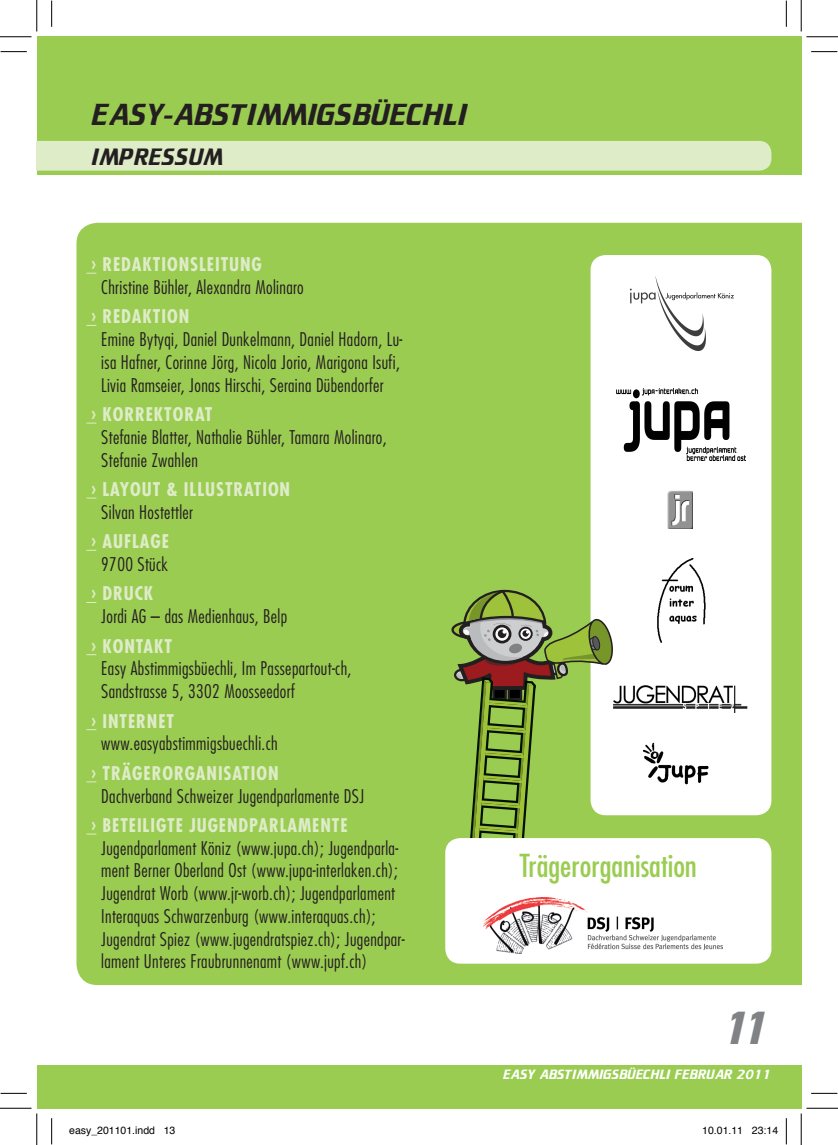
<style>
.page{position:relative;width:838px;height:1145px;background:#fff}
.page>*{position:absolute;margin:0;border:0;box-sizing:border-box;transform-origin:0 0}
.t1{font:49px "Biathlon";color:#808285}
.t2{font:31.5px "Biathlon";letter-spacing:.02em;color:#231f20}
.t3{font:condensed 30.8px "Futura Std";color:#9bcc52}
.t4{font:24.5px "Biathlon";letter-spacing:.02em;color:#231f20}
.t5{font:300 condensed 18.38px/22.8px "Futura Std";letter-spacing:.02em;color:#231f20}
.t6{font:700 condensed 18.38px "Futura Std";letter-spacing:.05em;color:#deecc8}
.t7{font:14px "Biathlon";letter-spacing:.02em;color:#fff}
.t8{font:10.5px "Helvetica";color:#000}
</style>
<div class="page">
<div style="left:37px;top:37px;width:764px;height:138px;background:#9bcc52"></div>
<div style="left:37px;top:1065px;width:764px;height:43px;background:#9bcc52"></div>
<div style="left:76px;top:223px;width:725px;height:762px;background:#9bcc52"></div>
<div style="left:590px;top:255px;width:181px;height:560px;background:#fff;border-radius:15px"></div>
<img style="left:667px;top:490px;width:25px;height:38px">
<img style="left:629px;top:276px;width:104px;height:75px">
<img style="left:643px;top:743px;width:66px;height:42px">
<img style="left:657px;top:558px;width:49px;height:85px">
<img style="left:615px;top:685px;width:133px;height:28px">
<img style="left:616px;top:388px;width:129px;height:72px">
<div style="left:37px;top:141px;width:734px;height:30px;background:#deecc8"></div>
<div style="left:451px;top:621px;width:42px;height:18px;border:2px solid #231f20;border-radius:50%"></div>
<svg style="left:454px;top:589px;width:161px;height:250px;background:#96b15e"></svg>
<div style="left:445px;top:838px;width:326px;height:126px;background:#fff;border-radius:15px"></div>
<img style="left:483px;top:898px;width:239px;height:55px">
<svg style="left:1px;top:51px;width:26px;height:1px"></svg>
<svg style="left:811px;top:51px;width:26px;height:1px"></svg>
<svg style="left:1px;top:1093px;width:26px;height:1px"></svg>
<svg style="left:811px;top:1093px;width:26px;height:1px"></svg>
<svg style="left:51px;top:1px;width:1px;height:26px"></svg>
<svg style="left:51px;top:1118px;width:1px;height:26px"></svg>
<svg style="left:786px;top:1px;width:1px;height:26px"></svg>
<svg style="left:786px;top:1118px;width:1px;height:26px"></svg>
<hr style="left:0;top:36px;width:32px;height:1px;background:#000">
<hr style="left:806px;top:36px;width:31px;height:1px;background:#000">
<hr style="left:0;top:1108px;width:32px;height:1px;background:#000">
<hr style="left:806px;top:1108px;width:31px;height:1px;background:#000">
<hr style="left:36px;top:0;width:1px;height:31px;background:#000">
<hr style="left:36px;top:1113px;width:1px;height:32px;background:#000">
<hr style="left:800px;top:0;width:1px;height:31px;background:#000">
<hr style="left:800px;top:1113px;width:1px;height:32px;background:#000">
<h2 class="t2" style="left:91px;top:98px;width:278px">EASY-ABSTIMMIGSBÜECHLI</h2>
<h3 class="t4" style="left:91px;top:144px;width:133px">IMPRESSUM</h3>
<p class="t6" style="left:91px;top:253px;width:172px">› REDAKTIONSLEITUNG</p>
<p class="t5" style="left:101px;top:276px;width:204px">Christine Bühler, Alexandra Molinaro</p>
<p class="t6" style="left:91px;top:305px;width:99px">› REDAKTION</p>
<p class="t5" style="left:101px;top:328px;width:302px">Emine Bytyqi, Daniel Dunkelmann, Daniel Hadorn, Lu&shy;isa Hafner, Corinne Jörg, Nicola Jorio, Marigona Isufi,<br>Livia Ramseier, Jonas Hirschi, Seraina Dübendorfer</p>
<p class="t6" style="left:91px;top:403px;width:122px">› KORREKTORAT</p>
<p class="t5" style="left:101px;top:426px;width:287px">Stefanie Blatter, Nathalie Bühler, Tamara Molinaro,<br>Stefanie Zwahlen</p>
<p class="t6" style="left:91px;top:478px;width:200px">› LAYOUT &amp; ILLUSTRATION</p>
<p class="t5" style="left:101px;top:501px;width:93px">Silvan Hostettler</p>
<p class="t6" style="left:91px;top:530px;width:75px">› AUFLAGE</p>
<p class="t5" style="left:101px;top:553px;width:68px">9700 Stück</p>
<p class="t6" style="left:91px;top:582px;width:58px">› DRUCK</p>
<p class="t5" style="left:101px;top:605px;width:187px">Jordi AG – das Medienhaus, Belp</p>
<p class="t6" style="left:91px;top:634px;width:82px">› KONTAKT</p>
<p class="t5" style="left:101px;top:657px;width:251px">Easy Abstimmigsbüechli, Im Passepartout-ch,<br>Sandstrasse 5, 3302 Moosseedorf</p>
<p class="t6" style="left:91px;top:709px;width:84px">› INTERNET</p>
<p class="t5" style="left:101px;top:732px;width:178px">www.easyabstimmigsbuechli.ch</p>
<p class="t6" style="left:91px;top:762px;width:189px">› TRÄGERORGANISATION</p>
<p class="t5" style="left:101px;top:784px;width:264px">Dachverband Schweizer Jugendparlamente DSJ</p>
<p class="t6" style="left:91px;top:814px;width:253px">› BETEILIGTE JUGENDPARLAMENTE</p>
<p class="t5" style="left:101px;top:837px;width:305px">Jugendparlament Köniz (www.jupa.ch); Jugendparla&shy;ment Berner Oberland Ost (www.jupa-interlaken.ch); Jugendrat Worb (www.jr-worb.ch); Jugendparlament Interaquas Schwarzenburg (www.interaquas.ch); Jugendrat Spiez (www.jugendratspiez.ch); Jugendpar&shy;lament Unteres Fraubrunnenamt (www.jupf.ch)</p>
<h3 class="t3" style="left:519px;top:847px;width:179px">Trägerorganisation</h3>
<h1 class="t1" style="left:722px;top:1001px;width:51px">11</h1>
<p class="t7" style="left:503px;top:1067px;width:270px">EASY ABSTIMMIGSBÜECHLI FEBRUAR 2011</p>
<p class="t8" style="left:69px;top:1122px;width:108px">easy_201101.indd 13</p>
<p class="t8" style="left:702px;top:1122px;width:77px">10.01.11 23:14</p>
</div>
